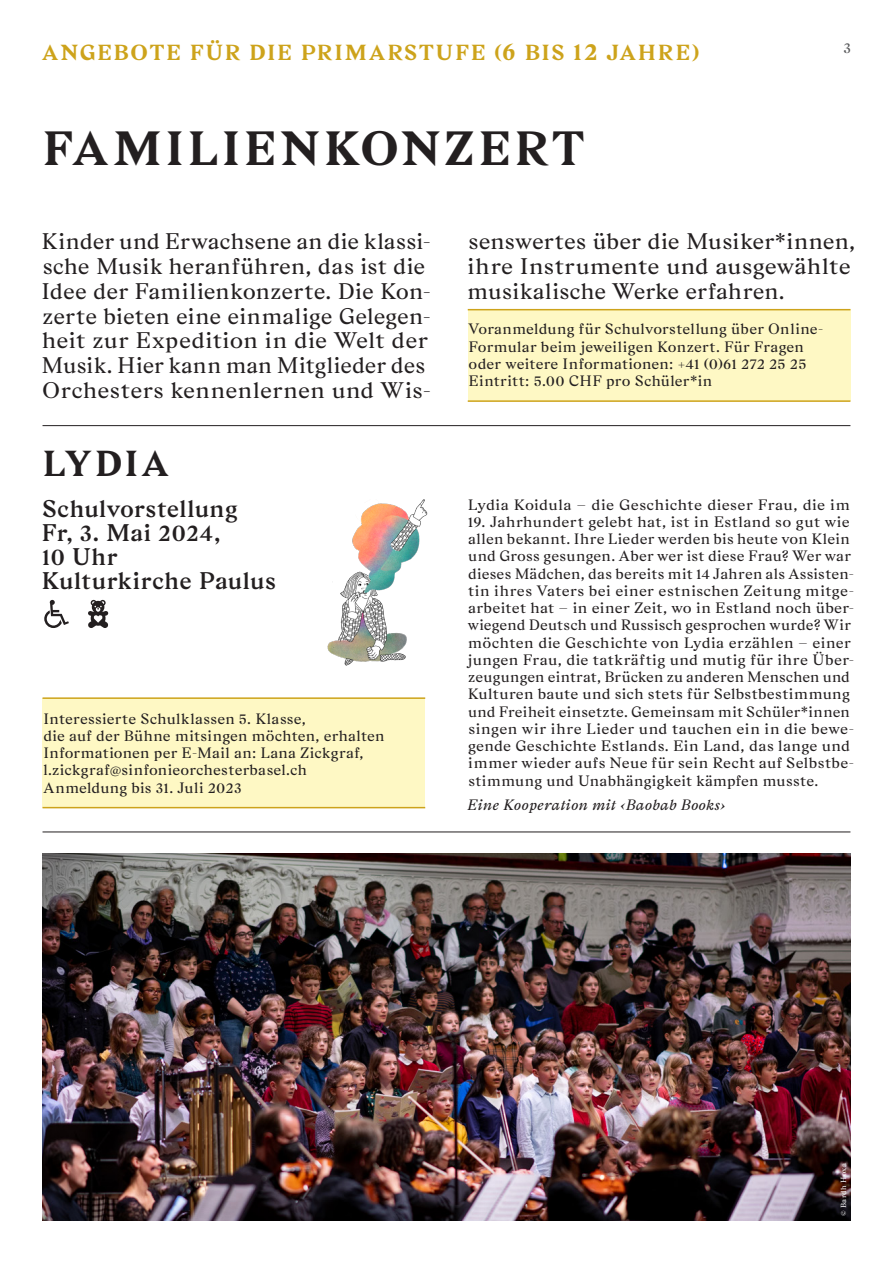
<style>
.page{position:relative;width:893px;height:1263px;background:#fff}
.page>*{position:absolute;margin:0;border:0;box-sizing:border-box;transform-origin:0 0}
.t1{font:700 47.85px "Gza";letter-spacing:.075em;color:#231f20}
.t2{font:700 36px "Gza";letter-spacing:.08em;color:#231f20}
.t3{font:600 24px/24px "Gza";letter-spacing:.015em;color:#231f20}
.t4{font:22.5px/24.8px "Gza";letter-spacing:.005em;color:#231f20}
.t5{font:700 21.75px "Gza";letter-spacing:.08em;color:#cda31b}
.t6{font:15px/17.2px "Gza";letter-spacing:.015em;color:#231f20}
.t7{font:italic 15px "Gza";letter-spacing:.02em;color:#231f20}
.t8{font:15px "Gza";color:#57585a}
.t9{font:7.5px "Gza";letter-spacing:.055em;color:#fff}
.s1{font-size:24.75px}
</style>
<div class="page">
<div style="left:468px;top:309px;width:382px;height:92px;background:#fef8c4"></div>
<div style="left:43px;top:698px;width:382px;height:110px;background:#fef8c4"></div>
<hr style="left:468px;top:309px;width:382px;height:1px;background:#cda31b">
<hr style="left:43px;top:697px;width:382px;height:2px;background:#cda31b">
<hr style="left:468px;top:400px;width:382px;height:2px;background:#cda31b">
<hr style="left:43px;top:807px;width:382px;height:1px;background:#cda31b">
<svg style="left:44px;top:600px;width:25px;height:28px"></svg>
<svg style="left:88px;top:600px;width:20px;height:28px"></svg>
<img style="left:327px;top:499px;width:101px;height:167px">
<hr style="left:43px;top:831px;width:807px;height:1px;background:#231f20">
<hr style="left:43px;top:425px;width:807px;height:1px;background:#231f20">
<img style="left:43px;top:853px;width:807px;height:367px">
<h3 class="t5" style="left:43px;top:38px;width:658px">ANGEBOTE FÜR DIE PRIMARSTUFE (<span class="s1">6</span> BIS <span class="s1">12</span> JAHRE)</h3>
<h1 class="t1" style="left:43px;top:116px;width:544px">FAMILIENKONZERT</h1>
<p class="t8" style="left:844px;top:38px;width:9px">3</p>
<p class="t4" style="left:42px;top:229px;width:391px">Kinder und Erwachsene an die klassi&shy;sche Musik heranführen, das ist die Idee der Familienkonzerte. Die Kon&shy;zerte bieten eine einmalige Gelegen&shy;heit zur Expedition in die Welt der Musik. Hier kann man Mitglieder des Orchesters kennenlernen und Wis-</p>
<h3 class="t4" style="left:468px;top:229px;width:389px">senswertes über die Musiker*innen, ihre Instrumente und ausgewählte musikalische Werke erfahren.</h3>
<p class="t6" style="left:469px;top:320px;width:355px">Voranmeldung für Schulvorstellung über Online-Formular beim jeweiligen Konzert. Für Fragen oder weitere Informationen: +41 (0)61 272 25 25<br>Eintritt: 5.00 CHF pro Schüler*in</p>
<h2 class="t2" style="left:43px;top:439px;width:127px">LYDIA</h2>
<h3 class="t3" style="left:42px;top:496px;width:236px">Schulvorstellung<br>Fr, 3. Mai 2024,<br>10 Uhr<br>Kulturkirche Paulus</h3>
<p class="t6" style="left:43px;top:709px;width:343px">Interessierte Schulklassen 5. Klasse,<br>die auf der Bühne mitsingen möchten, erhalten Informationen per E-Mail an: Lana Zickgraf, l.zickgraf@sinfonieorchesterbasel.ch Anmeldung bis 31. Juli 2023</p>
<p class="t6" style="left:468px;top:495px;width:383px">Lydia Koidula – die Geschichte dieser Frau, die im</p>
<p class="t6" style="left:468px;top:513px;width:388px">19. Jahrhundert gelebt hat, ist in Estland so gut wie allen bekannt. Ihre Lieder werden bis heute von Klein und Gross gesungen. Aber wer ist diese Frau? Wer war dieses Mädchen, das bereits mit 14 Jahren als Assisten&shy;tin ihres Vaters bei einer estnischen Zeitung mitge&shy;arbeitet hat – in einer Zeit, wo in Estland noch über&shy;wiegend Deutsch und Russisch gesprochen wurde? Wir möchten die Geschichte von Lydia erzählen – einer jungen Frau, die tatkräftig und mutig für ihre Über&shy;zeugungen eintrat, Brücken zu anderen Menschen und Kulturen baute und sich stets für Selbstbestimmung und Freiheit einsetzte. Gemeinsam mit Schüler*innen singen wir ihre Lieder und tauchen ein in die bewe&shy;gende Geschichte Estlands. Ein Land, das lange und immer wieder aufs Neue für sein Recht auf Selbstbe&shy;stimmung und Unabhängigkeit kämpfen musste.</p>
<p class="t7" style="left:466px;top:796px;width:260px">Eine Kooperation mit ‹Baobab Books›</p>
<p class="t9" style="left:839px;top:1216px;width:55px;rotate:-90deg">© Bardh Hoxa</p>
</div>
